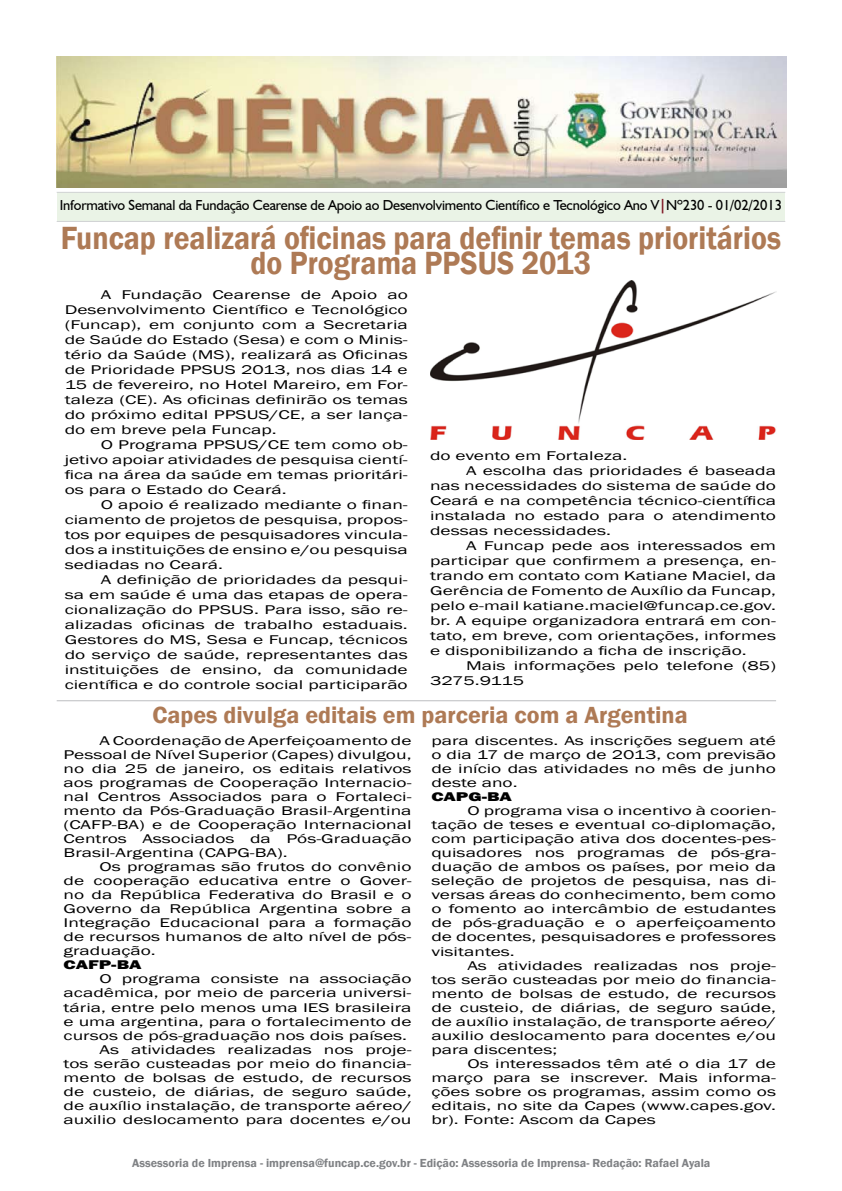
<style>
.page{position:relative;width:842px;height:1191px;background:#fff}
.page>*{position:absolute;margin:0;border:0;box-sizing:border-box;transform-origin:0 0}
.t1{font:600 33px/25px "Franklin Gothic";color:#ae7a55;text-align:center;scale:.9 1}
.t2{font:600 24px "Franklin Gothic";color:#ae7a55}
.t3{font:14.5px "Humanist 521 BT";letter-spacing:-.01em;color:#000}
.t4{font:13px/14px "Franklin Gothic";color:#000;text-align:justify;scale:1.5 1}
.t5{font:800 13px "Franklin Gothic";color:#000;scale:1.5 1}
.t6{font:600 12px "Franklin Gothic";color:#808285}
.s1{font-weight:700;color:#7f1523}
</style>
<div class="page">
<div style="left:57px;top:193px;width:728px;height:28px;background:#eaf3e6"></div>
<img style="left:56px;top:57px;width:730px;height:130px">
<hr style="left:57px;top:192px;width:728px;height:1px;background:#d1d3d4">
<hr style="left:57px;top:221px;width:728px;height:1px;background:#d1d3d4">
<hr style="left:57px;top:700px;width:719px;height:1px;background:#bcbdc0">
<img style="left:430px;top:280px;width:346px;height:160px">
<p class="t3" style="left:60px;top:196px;width:724px">Informativo Semanal da Fundação Cearense de Apoio ao Desenvolvimento Científico e Tecnológico Ano V<span class="s1">|</span>Nº230 - 01/02/2013</p>
<h1 class="t1" style="left:61px;top:226px;width:802px">Funcap realizará oficinas para definir temas prioritários do Programa PPSUS 2013</h1>
<p class="t4" style="left:65px;top:287px;width:230px;line-height:15px;text-indent:36px">A Fundação Cearense de Apoio ao Desenvolvimento Científico e Tecnológico (Funcap), em conjunto com a Secretaria de Saúde do Estado (Sesa) e com o Minis&shy;tério da Saúde (MS), realizará as Oficinas de Prioridade PPSUS 2013, nos dias 14 e 15 de fevereiro, no Hotel Mareiro, em For&shy;taleza (CE). As oficinas definirão os temas do próximo edital PPSUS/CE, a ser lança&shy;do em breve pela Funcap.</p>
<p class="t4" style="left:65px;top:437px;width:230px;line-height:15px;text-indent:36px">O Programa PPSUS/CE tem como ob&shy;jetivo apoiar atividades de pesquisa cientí&shy;fica na área da saúde em temas prioritári&shy;os para o Estado do Ceará.</p>
<p class="t4" style="left:65px;top:497px;width:230px;line-height:15px;text-indent:36px">O apoio é realizado mediante o finan&shy;ciamento de projetos de pesquisa, propos&shy;tos por equipes de pesquisadores vincula&shy;dos a instituições de ensino e/ou pesquisa sediadas no Ceará.</p>
<p class="t4" style="left:65px;top:572px;width:230px;line-height:15px;text-indent:36px">A definição de prioridades da pesqui&shy;sa em saúde é uma das etapas de opera&shy;cionalização do PPSUS. Para isso, são re&shy;alizadas oficinas de trabalho estaduais.<br>Gestores do MS, Sesa e Funcap, técnicos do serviço de saúde, representantes das instituições de ensino, da comunidade científica e do controle social participarão</p>
<p class="t4" style="left:430px;top:449px;width:133px">do evento em Fortaleza.</p>
<p class="t4" style="left:466px;top:464px;width:208px">A escolha das prioridades é baseada</p>
<p class="t4" style="left:430px;top:479px;width:232px">nas necessidades do sistema de saúde do</p>
<p class="t4" style="left:430px;top:494px;width:232px">Ceará e na competência técnico-científica</p>
<p class="t4" style="left:430px;top:509px;width:232px">instalada no estado para o atendimento</p>
<p class="t4" style="left:430px;top:524px;width:122px">dessas necessidades.</p>
<p class="t4" style="left:466px;top:539px;width:208px">A Funcap pede aos interessados em</p>
<p class="t4" style="left:430px;top:554px;width:232px">participar que confirmem a presença, en-</p>
<p class="t4" style="left:430px;top:569px;width:232px">trando em contato com Katiane Maciel, da</p>
<p class="t4" style="left:430px;top:584px;width:232px">Gerência de Fomento de Auxílio da Funcap,</p>
<p class="t4" style="left:430px;top:599px;width:232px">pelo e-mail katiane.maciel@funcap.ce.gov.</p>
<p class="t4" style="left:430px;top:614px;width:232px">br. A equipe organizadora entrará em con-</p>
<p class="t4" style="left:430px;top:629px;width:232px">tato, em breve, com orientações, informes</p>
<p class="t4" style="left:430px;top:644px;width:213px">e disponibilizando a ficha de inscrição.</p>
<p class="t4" style="left:466px;top:659px;width:208px">Mais informações pelo telefone (85)</p>
<p class="t4" style="left:430px;top:674px;width:64px">3275.9115</p>
<h2 class="t2" style="left:152px;top:700px;width:537px">Capes divulga editais em parceria com a Argentina</h2>
<p class="t4" style="left:64px;top:734px;width:233px;text-indent:36px">A Coordenação de Aperfeiçoamento de Pessoal de Nível Superior (Capes) divulgou, no dia 25 de janeiro, os editais relativos aos programas de Cooperação Internacio&shy;nal Centros Associados para o Fortaleci&shy;mento da Pós-Graduação Brasil-Argentina (CAFP-BA) e de Cooperação Internacional Centros Associados da Pós-Graduação Brasil-Argentina (CAPG-BA).</p>
<p class="t4" style="left:64px;top:860px;width:233px;text-indent:36px">Os programas são frutos do convênio de cooperação educativa entre o Gover&shy;no da República Federativa do Brasil e o Governo da República Argentina sobre a Integração Educacional para a formação de recursos humanos de alto nível de pós&shy;graduação.</p>
<p class="t5" style="left:64px;top:956px;width:54px">CAFP-BA</p>
<p class="t4" style="left:100px;top:972px;width:209px">O programa consiste na associação</p>
<p class="t4" style="left:64px;top:986px;width:233px">acadêmica, por meio de parceria universi-</p>
<p class="t4" style="left:64px;top:1000px;width:233px">tária, entre pelo menos uma IES brasileira</p>
<p class="t4" style="left:64px;top:1014px;width:233px">e uma argentina, para o fortalecimento de</p>
<p class="t4" style="left:64px;top:1028px;width:230px">cursos de pós-graduação nos dois países.</p>
<p class="t4" style="left:100px;top:1042px;width:209px">As atividades realizadas nos proje-</p>
<p class="t4" style="left:64px;top:1056px;width:233px">tos serão custeadas por meio do financia-</p>
<p class="t4" style="left:64px;top:1070px;width:233px">mento de bolsas de estudo, de recursos</p>
<p class="t4" style="left:64px;top:1084px;width:233px">de custeio, de diárias, de seguro saúde,</p>
<p class="t4" style="left:64px;top:1098px;width:233px">de auxílio instalação, de transporte aéreo/</p>
<p class="t4" style="left:64px;top:1112px;width:233px">auxilio deslocamento para docentes e/ou</p>
<p class="t4" style="left:431px;top:734px;width:231px">para discentes. As inscrições seguem até o dia 17 de março de 2013, com previsão de início das atividades no mês de junho deste ano.</p>
<p class="t5" style="left:431px;top:788px;width:55px">CAPG-BA</p>
<p class="t4" style="left:431px;top:804px;width:231px;text-indent:36px">O programa visa o incentivo à coorien&shy;tação de teses e eventual co-diplomação, com participação ativa dos docentes-pes&shy;quisadores nos programas de pós-gra&shy;duação de ambos os países, por meio da seleção de projetos de pesquisa, nas di&shy;versas áreas do conhecimento, bem como o fomento ao intercâmbio de estudantes de pós-graduação e o aperfeiçoamento de docentes, pesquisadores e professores visitantes.</p>
<p class="t4" style="left:431px;top:958px;width:231px;text-indent:36px">As atividades realizadas nos proje&shy;tos serão custeadas por meio do financia&shy;mento de bolsas de estudo, de recursos de custeio, de diárias, de seguro saúde, de auxílio instalação, de transporte aéreo/ auxilio deslocamento para docentes e/ou para discentes;</p>
<p class="t4" style="left:431px;top:1056px;width:231px;text-indent:36px">Os interessados têm até o dia 17 de março para se inscrever. Mais informa&shy;ções sobre os programas, assim como os editais, no site da Capes (www.capes.gov. br). Fonte: Ascom da Capes</p>
<p class="t6" style="left:132px;top:1155px;width:580px">Assessoria de Imprensa - imprensa@funcap.ce.gov.br - Edição: Assessoria de Imprensa- Redação: Rafael Ayala</p>
</div>
